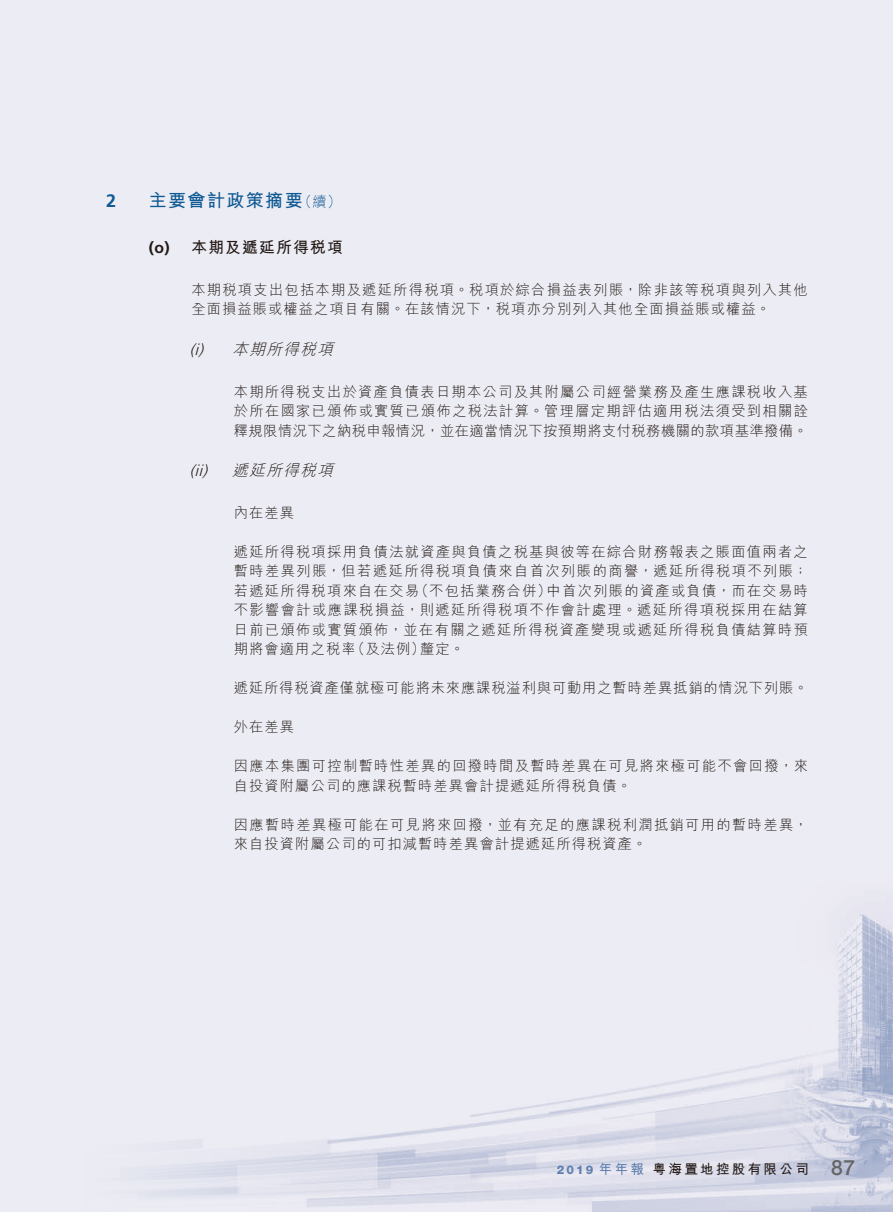
<style>
.page{position:relative;width:893px;height:1212px;background:#ecedf4}
.page>*{position:absolute;margin:0;border:0;box-sizing:border-box;transform-origin:0 0}
._01_H1{font:700 18px "M Hei HK";letter-spacing:.08em;color:#0f5994}
._01_H1-2{font:700 18px "Frutiger LT Std";color:#0f5994}
._03_H3{font:italic 300 15.75px "M Hei HK";color:#231916}
._02_H2{font:700 15.75px "M Hei HK";letter-spacing:.08em;color:#231916}
._03_H3-2{font:italic 300 15.75px "Frutiger LT Std";color:#231916}
._00_txt{font:300 14.25px/19.5px "M Hei HK";letter-spacing:.08em;color:#231916}
.t1{font:700 13.5px "M Hei HK";letter-spacing:.175em;color:#231916}
.s1{font-weight:300;font-size:14.25px}
.s2{font-family:"Frutiger LT Std"}
.s3{font-family:"Helvetica Neue LT Std";font-weight:800;font-size:12px;color:#5f7fae}
.s4{color:#5f7fae}
.s5{font-family:"M Hei HKS"}
.s6{font-family:"Helvetica Neue LT Std";font-weight:500;font-size:21px;color:#666565}
</style>
<div class="page">
<img style="left:135px;top:913px;width:758px;height:299px">
<p class="_01_H1-2" style="left:106px;top:191px;width:12px">2</p>
<p class="_01_H1" style="left:149px;top:188px;width:194px">主要會計政策摘要<span class="s1">（續）</span></p>
<p class="_02_H2" style="left:149px;top:236px;width:196px"><span class="s2">(o)</span> 本期及遞延所得稅項</p>
<p class="_00_txt" style="left:191px;top:279px;width:618px">本期稅項支出包括本期及遞延所得稅項。稅項於綜合損益表列賬，除非該等稅項與列入其他全面損益賬或權益之項目有關。在該情況下，稅項亦分別列入其他全面損益賬或權益。</p>
<p class="_03_H3" style="left:190px;top:338px;width:150px"><span class="s2">(i)</span> 本期所得稅項</p>
<p class="_00_txt" style="left:234px;top:381px;width:576px;text-align:justify">本期所得稅支出於資產負債表日期本公司及其附屬公司經營業務及產生應課稅收入基於所在國家已頒佈或實質已頒佈之稅法計算。管理層定期評估適用稅法須受到相關詮釋規限情況下之納稅申報情況，並在適當情況下按預期將支付稅務機關的款項基準撥備。</p>
<p class="_03_H3-2" style="left:190px;top:462px;width:23px">(ii)</p>
<p class="_03_H3" style="left:232px;top:459px;width:108px">遞延所得稅項</p>
<p class="_00_txt" style="left:234px;top:502px;width:62px">內在差異</p>
<p class="_00_txt" style="left:234px;top:541px;width:576px;text-align:justify">遞延所得稅項採用負債法就資產與負債之稅基與彼等在綜合財務報表之賬面值兩者之暫時差異列賬，但若遞延所得稅項負債來自首次列賬的商譽，遞延所得稅項不列賬；若遞延所得稅項來自在交易（不包括業務合併）中首次列賬的資產或負債，而在交易時不影響會計或應課稅損益，則遞延所得稅項不作會計處理。遞延所得項稅採用在結算日前已頒佈或實質頒佈，並在有關之遞延所得稅資產變現或遞延所得稅負債結算時預期將會適用之稅率（及法例）釐定。</p>
<p class="_00_txt" style="left:234px;top:678px;width:576px">遞延所得稅資產僅就極可能將未來應課稅溢利與可動用之暫時差異抵銷的情況下列賬。</p>
<p class="_00_txt" style="left:234px;top:717px;width:62px">外在差異</p>
<p class="_00_txt" style="left:234px;top:756px;width:576px">因應本集團可控制暫時性差異的回撥時間及暫時差異在可見將來極可能不會回撥，來自投資附屬公司的應課稅暫時差異會計提遞延所得稅負債。</p>
<p class="_00_txt" style="left:234px;top:814px;width:576px">因應暫時差異極可能在可見將來回撥，並有充足的應課稅利潤抵銷可用的暫時差異，來自投資附屬公司的可扣減暫時差異會計提遞延所得稅資產。</p>
<p class="t1" style="left:557px;top:1159px;width:300px"><span class="s3">2019</span> <span class="s4">年年報</span> <span class="s5">粵</span>海置地控股有限公司 <span class="s6">87</span></p>
</div>
